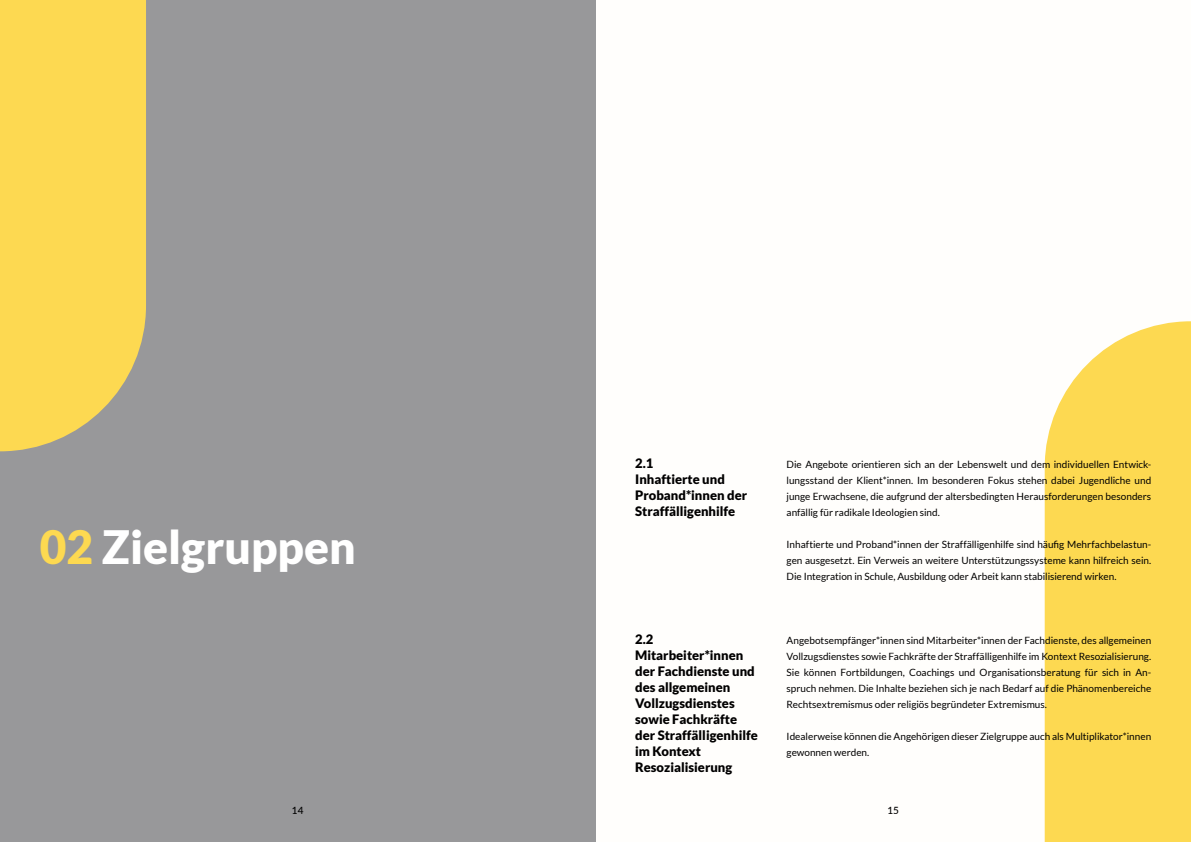
<style>
.page{position:relative;width:1191px;height:842px;background:#fff}
.page>*{position:absolute;margin:0;border:0;box-sizing:border-box;transform-origin:0 0}
.t1{font:900 46px "Lato";color:#fff}
.t2{font:900 13px/16px "Lato";color:#000}
.t3{font:10px/16px "Lato";color:#000;text-align:justify}
.t4{font:500 10px "Lato";color:#000}
.s1{color:#fdd951}
</style>
<div class="page">
<div style="left:0;top:0;width:595px;height:842px;background:#98989a"></div>
<div style="left:0;top:0;width:146px;height:451px;background:#fdd951"></div>
<div style="left:1044px;top:321px;width:147px;height:521px;background:#fdd951"></div>
<h1 class="t1" style="left:40px;top:520px;width:318px"><span class="s1">02</span> Zielgruppen</h1>
<h2 class="t2" style="left:635px;top:455px;width:113px">2.1<br>Inhaftierte und<br>Proband*innen der<br>Straffälligenhilfe</h2>
<h2 class="t2" style="left:635px;top:631px;width:124px">2.2<br>Mitarbeiter*innen der Fachdienste und des allgemeinen<br>Vollzugsdienstes sowie Fachkräfte der Straffälligenhilfe im Kontext<br>Resozialisierung</h2>
<p class="t3" style="left:786px;top:456px;width:366px">Die Angebote orientieren sich an der Lebenswelt und dem individuellen Entwick&shy;lungsstand der Klient*innen. Im besonderen Fokus stehen dabei Jugendliche und junge Erwachsene, die aufgrund der altersbedingten Herausforderungen besonders anfällig für radikale Ideologien sind.</p>
<p class="t3" style="left:786px;top:536px;width:366px">Inhaftierte und Proband*innen der Straffälligenhilfe sind häufig Mehrfachbelastun&shy;gen ausgesetzt. Ein Verweis an weitere Unterstützungssysteme kann hilfreich sein.<br>Die Integration in Schule, Ausbildung oder Arbeit kann stabilisierend wirken.</p>
<p class="t3" style="left:786px;top:632px;width:366px">Angebotsempfänger*innen sind Mitarbeiter*innen der Fachdienste, des allgemeinen Vollzugsdienstes sowie Fachkräfte der Straffälligenhilfe im Kontext Resozialisierung.<br>Sie können Fortbildungen, Coachings und Organisationsberatung für sich in An&shy;spruch nehmen. Die Inhalte beziehen sich je nach Bedarf auf die Phänomenbereiche Rechtsextremismus oder religiös begründeter Extremismus.</p>
<p class="t3" style="left:786px;top:728px;width:366px">Idealerweise können die Angehörigen dieser Zielgruppe auch als Multiplikator*innen gewonnen werden.</p>
<p class="t4" style="left:292px;top:803px;width:13px">14</p>
<p class="t4" style="left:887px;top:803px;width:13px">15</p>
</div>
